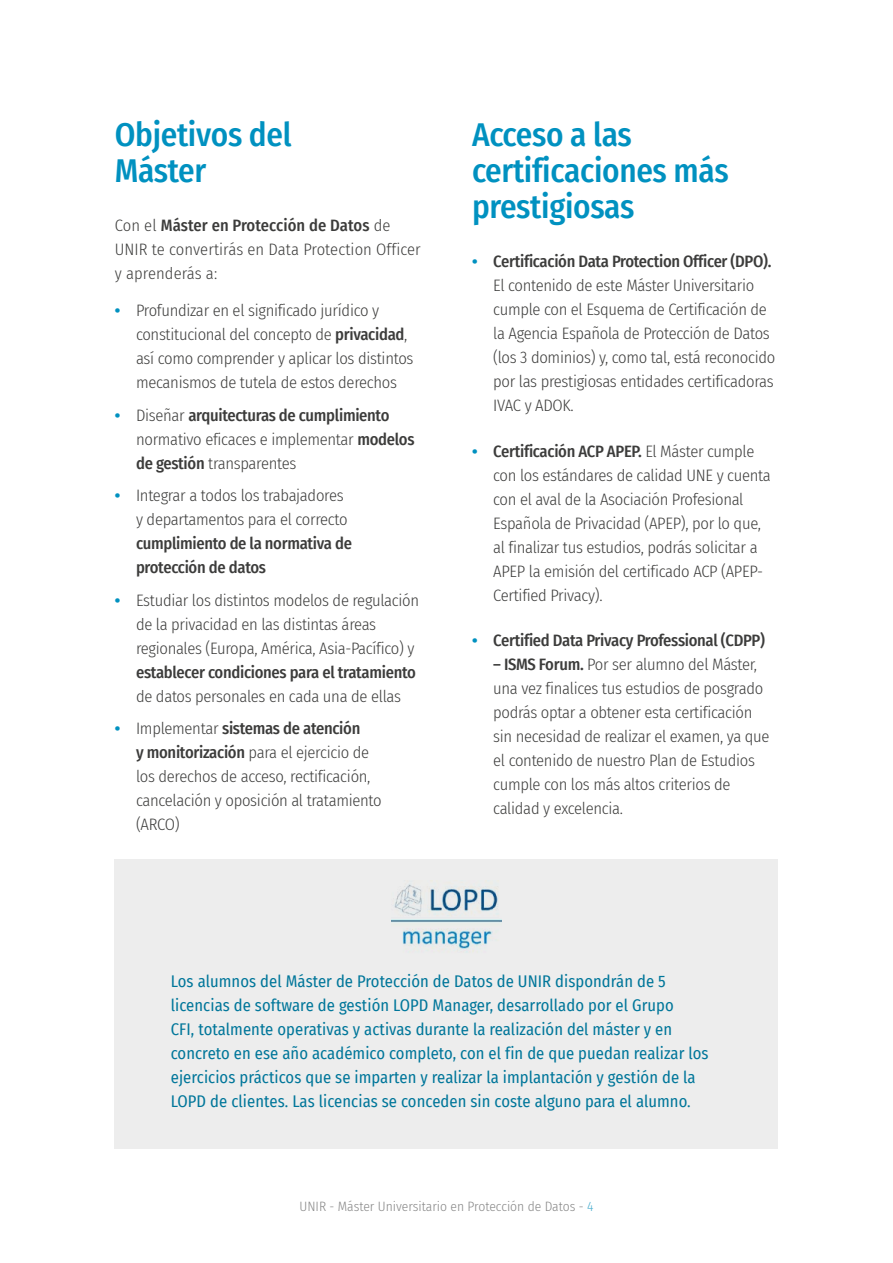
<style>
.page{position:relative;width:893px;height:1263px;background:#fff}
.page>*{position:absolute;margin:0;border:0;box-sizing:border-box;transform-origin:0 0}
.t1{font:500 33px/36px "Fira Sans Condensed";letter-spacing:-.01em;color:#0091c0}
.t2{font:300 16.5px/24px "Fira Sans Condensed";letter-spacing:-.02em;color:#3c3c3b}
.t3{font:16.5px/24px "Fira Sans Condensed";letter-spacing:.005em;color:#00769a}
.t4{font:500 16.5px/24px "Fira Sans Condensed";letter-spacing:-.02em;color:#3c3c3b}
.t5{font:300 16.5px/24px "Fira Sans Condensed";letter-spacing:.005em;color:#3c3c3b}
.t6{font:300 13.5px "Fira Sans Condensed";color:#878787}
.s1{font-weight:500}
.s2{font-weight:700;color:#0091c0}
.s3{color:#49adce}
</style>
<div class="page">
<div style="left:115px;top:859px;width:663px;height:289px;background:#ededed"></div>
<img style="left:391px;top:880px;width:111px;height:73px">
<h1 class="t1" style="left:115px;top:115px;width:178px">Objetivos del<br>Máster</h1>
<p class="t5" style="left:115px;top:213px;width:308px">Con el <span class="s1">Máster en Protección de Datos</span> de<br>UNIR te convertirás en Data Protection Officer y aprenderás a:</p>
<p class="t2" style="left:136px;top:298px;width:279px;text-indent:-21px"><span class="s2">•</span> Profundizar en el significado jurídico y constitucional del concepto de <span class="s1">privacidad</span>, así como comprender y aplicar los distintos mecanismos de tutela de estos derechos</p>
<p class="t2" style="left:136px;top:403px;width:280px;text-indent:-21px"><span class="s2">•</span> Diseñar <span class="s1">arquitecturas de cumplimiento </span>normativo eficaces e implementar <span class="s1">modelos de gestión</span> transparentes</p>
<p class="t2" style="left:115px;top:483px;width:234px;text-align:right"><span class="s2">•</span> Integrar a todos los trabajadores y departamentos para el correcto</p>
<p class="t4" style="left:136px;top:530px;width:218px">cumplimiento de la normativa de protección de datos</p>
<p class="t2" style="left:136px;top:588px;width:285px;text-indent:-21px"><span class="s2">•</span> Estudiar los distintos modelos de regulación de la privacidad en las distintas áreas regionales (Europa, América, Asia-Pacífico) y</p>
<p class="t4" style="left:136px;top:659px;width:281px">establecer condiciones para el tratamiento</p>
<p class="t2" style="left:136px;top:684px;width:266px">de datos personales en cada una de ellas</p>
<p class="t2" style="left:136px;top:716px;width:247px;text-indent:-21px"><span class="s2">•</span> Implementar <span class="s1">sistemas de atención<br>y monitorización</span> para el ejercicio de los derechos de acceso, rectificación, cancelación y oposición al tratamiento (ARCO)</p>
<h1 class="t1" style="left:472px;top:115px;width:258px">Acceso a las certificaciones más prestigiosas</h1>
<p class="t2" style="left:493px;top:249px;width:284px;text-indent:-21px"><span class="s2">•</span> <span class="s1">Certificación Data Protection Officer (DPO).<br></span>El contenido de este Máster Universitario cumple con el Esquema de Certificación de la Agencia Española de Protección de Datos (los 3 dominios) y, como tal, está reconocido por las prestigiosas entidades certificadoras IVAC y ADOK.</p>
<p class="t2" style="left:493px;top:439px;width:279px;text-indent:-21px"><span class="s2">•</span> <span class="s1">Certificación ACP APEP.</span> El Máster cumple con los estándares de calidad UNE y cuenta con el aval de la Asociación Profesional Española de Privacidad (APEP), por lo que, al finalizar tus estudios, podrás solicitar a APEP la emisión del certificado ACP (APEP-Certified Privacy).</p>
<p class="t4" style="left:472px;top:627px;width:294px"><span class="s2">•</span> Certified Data Privacy Professional (CDPP)</p>
<p class="t2" style="left:493px;top:652px;width:278px"><span class="s1">– ISMS Forum.</span> Por ser alumno del Máster, una vez finalices tus estudios de posgrado podrás optar a obtener esta certificación sin necesidad de realizar el examen, ya que el contenido de nuestro Plan de Estudios cumple con los más altos criterios de calidad y excelencia.</p>
<p class="t3" style="left:171px;top:968px;width:539px">Los alumnos del Máster de Protección de Datos de UNIR dispondrán de 5 licencias de software de gestión LOPD Manager, desarrollado por el Grupo<br>CFI, totalmente operativas y activas durante la realización del máster y en concreto en ese año académico completo, con el fin de que puedan realizar los ejercicios prácticos que se imparten y realizar la implantación y gestión de la LOPD de clientes. Las licencias se conceden sin coste alguno para el alumno.</p>
<p class="t6" style="left:300px;top:1196px;width:295px">UNIR - Máster Universitario en Protección de Datos - <span class="s3">4</span></p>
</div>
